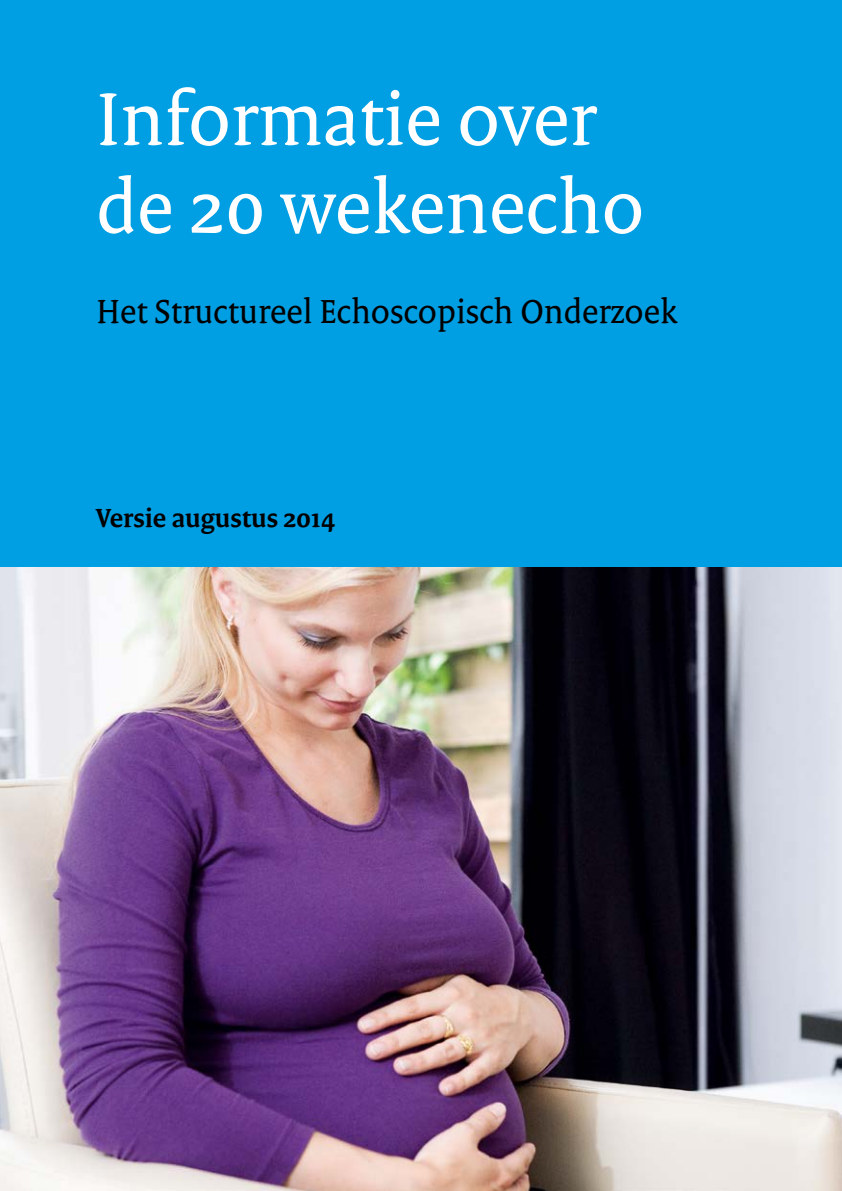
<style>
.page{position:relative;width:842px;height:1191px;background:#fff}
.page>*{position:absolute;margin:0;border:0;box-sizing:border-box;transform-origin:0 0}
._03_RIVM_Hoofdstukko{font:80px/88px "Rijksoverheid Serif";color:#fff}
._05_RIVM_Paragraafko{font:36px "Rijksoverheid Serif";color:#000}
._10_RIVM_Broodtekst{font:700 28px "Rijksoverheid Serif";color:#000}
</style>
<div class="page">
<div style="left:0;top:0;width:842px;height:595px;background:#009ee3"></div>
<img style="left:0;top:567px;width:842px;height:624px">
<p class="_03_RIVM_Hoofdstukko" style="left:96px;top:74px;width:549px">Informatie over de 20 wekenecho</p>
<p class="_05_RIVM_Paragraafko" style="left:96px;top:290px;width:582px">Het Structureel Echoscopisch Onderzoek</p>
<p class="_10_RIVM_Broodtekst" style="left:96px;top:501px;width:240px">Versie augustus 2014</p>
</div>
